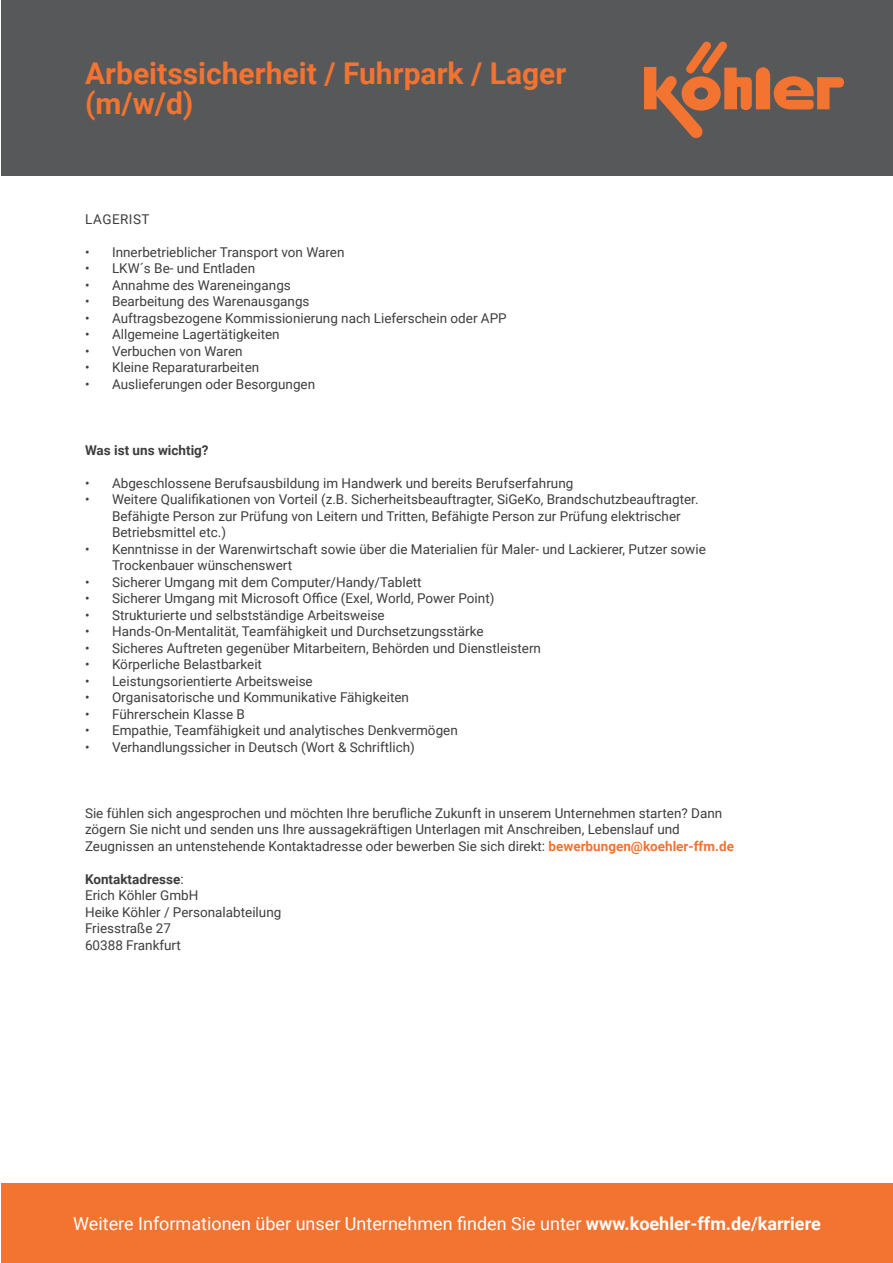
<style>
.page{position:relative;width:893px;height:1263px;background:#fff}
.page>*{position:absolute;margin:0;border:0;box-sizing:border-box;transform-origin:0 0}
.t1{font:700 30px/30px "Roboto";color:#f37330}
.t2{font:18px "Roboto";color:#fff}
.t3{font:13.5px/16.5px "Roboto";color:#3e3e3f}
.t4{font:700 13.5px "Roboto";color:#3e3e3f}
.t5{font:13.5px "Roboto";letter-spacing:.035em;color:#3e3e3f}
.s1{font-weight:700;color:#f37330}
.s2{font-weight:700}
</style>
<div class="page">
<div style="left:1px;top:0;width:892px;height:175px;background:#57585a"></div>
<svg style="left:644px;top:42px;width:200px;height:96px"></svg>
<div style="left:1px;top:1183px;width:892px;height:80px;background:#f37330"></div>
<h1 class="t1" style="left:85px;top:57px;width:483px">Arbeitssicherheit / Fuhrpark / Lager (m/w/d)</h1>
<p class="t5" style="left:85px;top:210px;width:66px">LAGERIST</p>
<p class="t3" style="left:85px;top:243px;width:261px">• Innerbetrieblicher Transport von Waren</p>
<p class="t3" style="left:85px;top:260px;width:172px">• LKW´s Be- und Entladen</p>
<p class="t3" style="left:85px;top:276px;width:207px">• Annahme des Wareneingangs</p>
<p class="t3" style="left:85px;top:293px;width:226px">• Bearbeitung des Warenausgangs</p>
<p class="t3" style="left:85px;top:309px;width:423px">• Auftragsbezogene Kommissionierung nach Lieferschein oder APP</p>
<p class="t3" style="left:85px;top:326px;width:196px">• Allgemeine Lagertätigkeiten</p>
<p class="t3" style="left:85px;top:342px;width:159px">• Verbuchen von Waren</p>
<p class="t3" style="left:85px;top:359px;width:176px">• Kleine Reparaturarbeiten</p>
<p class="t3" style="left:85px;top:375px;width:232px">• Auslieferungen oder Besorgungen</p>
<p class="t4" style="left:85px;top:441px;width:125px">Was ist uns wichtig?</p>
<p class="t3" style="left:85px;top:474px;width:490px">• Abgeschlossene Berufsausbildung im Handwerk und bereits Berufserfahrung</p>
<p class="t3" style="left:112px;top:491px;width:588px;text-indent:-27px">• Weitere Qualifikationen von Vorteil (z.B. Sicherheitsbeauftragter, SiGeKo, Brandschutzbeauftragter.<br>Befähigte Person zur Prüfung von Leitern und Tritten, Befähigte Person zur Prüfung elektrischer<br>Betriebsmittel etc.)</p>
<p class="t3" style="left:112px;top:540px;width:595px;text-indent:-27px">• Kenntnisse in der Warenwirtschaft sowie über die Materialien für Maler- und Lackierer, Putzer sowie<br>Trockenbauer wünschenswert</p>
<p class="t3" style="left:85px;top:573px;width:338px">• Sicherer Umgang mit dem Computer/Handy/Tablett</p>
<p class="t3" style="left:85px;top:590px;width:411px">• Sicherer Umgang mit Microsoft Office (Exel, World, Power Point)</p>
<p class="t3" style="left:85px;top:606px;width:301px">• Strukturierte und selbstständige Arbeitsweise</p>
<p class="t3" style="left:85px;top:623px;width:400px">• Hands-On-Mentalität, Teamfähigkeit und Durchsetzungsstärke</p>
<p class="t3" style="left:85px;top:639px;width:457px">• Sicheres Auftreten gegenüber Mitarbeitern, Behörden und Dienstleistern</p>
<p class="t3" style="left:85px;top:656px;width:178px">• Körperliche Belastbarkeit</p>
<p class="t3" style="left:85px;top:672px;width:229px">• Leistungsorientierte Arbeitsweise</p>
<p class="t3" style="left:85px;top:689px;width:325px">• Organisatorische und Kommunikative Fähigkeiten</p>
<p class="t3" style="left:85px;top:705px;width:161px">• Führerschein Klasse B</p>
<p class="t3" style="left:85px;top:722px;width:374px">• Empathie, Teamfähigkeit und analytisches Denkvermögen</p>
<p class="t3" style="left:85px;top:738px;width:331px">• Verhandlungssicher in Deutsch (Wort &amp; Schriftlich)</p>
<p class="t3" style="left:85px;top:804px;width:650px">Sie fühlen sich angesprochen und möchten Ihre berufliche Zukunft in unserem Unternehmen starten? Dann zögern Sie nicht und senden uns Ihre aussagekräftigen Unterlagen mit Anschreiben, Lebenslauf und<br>Zeugnissen an untenstehende Kontaktadresse oder bewerben Sie sich direkt: <span class="s1">bewerbungen@koehler-ffm.de</span></p>
<p class="t3" style="left:85px;top:870px;width:198px"><span class="s2">Kontaktadresse</span>:<br>Erich Köhler GmbH<br>Heike Köhler / Personalabteilung<br>Friesstraße 27<br>60388 Frankfurt</p>
<h2 class="t2" style="left:73px;top:1211px;width:749px">Weitere Informationen über unser Unternehmen finden Sie unter <span class="s2">www.koehler-ffm.de/karriere</span></h2>
</div>
